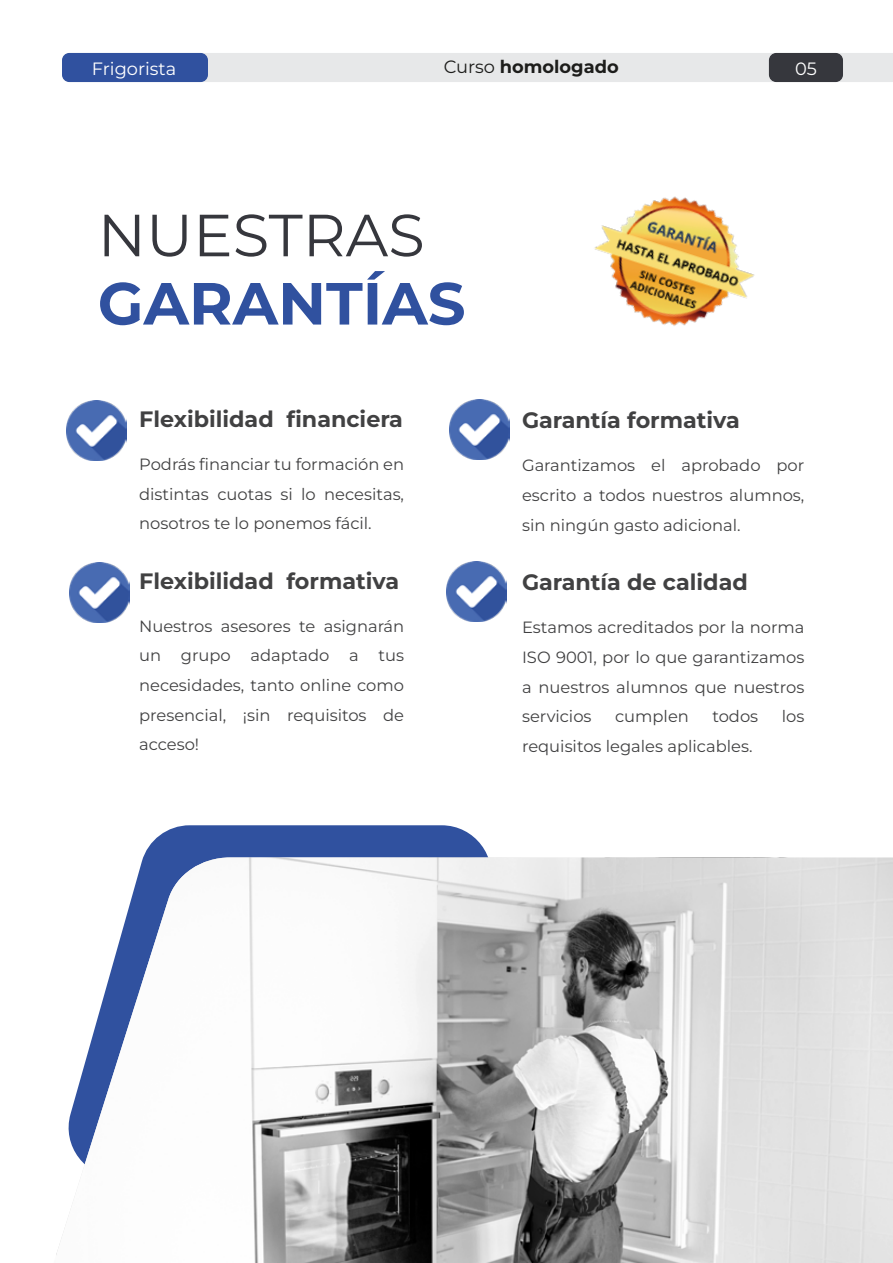
<style>
.page{position:relative;width:893px;height:1263px;background:#fff}
.page>*{position:absolute;margin:0;border:0;box-sizing:border-box;transform-origin:0 0}
.t1{font:700 59.4px "Montserrat";color:#30519f}
.t2{font:59.4px "Montserrat";color:#36373d}
.t3{font:700 22.2px "Montserrat";color:#414142}
.t4{font:700 17.85px "Montserrat";color:#1d1d1b}
.t5{font:17.85px "Montserrat";color:#fff}
.t6{font:16.35px/29.7px "Montserrat";color:#414142;text-align:justify}
.s1{font-weight:400}
</style>
<div class="page">
<svg style="left:143px;top:825px;width:345px;height:32px;background:#415fa6"></svg>
<img style="left:56px;top:857px;width:837px;height:406px">
<img style="left:472px;top:196px;width:283px;height:231px">
<div style="left:62px;top:53px;width:831px;height:29px;background:#e7e8e9"></div>
<div style="left:62px;top:53px;width:146px;height:29px;background:#30519f;border-radius:7px"></div>
<div style="left:769px;top:53px;width:74px;height:29px;background:#36373d;border-radius:7px"></div>
<img style="left:69px;top:563px;width:60px;height:60px">
<img style="left:67px;top:400px;width:60px;height:60px">
<img style="left:449px;top:400px;width:60px;height:60px">
<img style="left:447px;top:561px;width:60px;height:60px">
<p class="t5" style="left:92px;top:56px;width:86px">Frigorista</p>
<p class="t4" style="left:444px;top:55px;width:177px"><span class="s1">Curso</span> homologado</p>
<p class="t5" style="left:795px;top:56px;width:23px">05</p>
<h1 class="t2" style="left:98px;top:196px;width:328px">NUESTRAS</h1>
<h1 class="t1" style="left:98px;top:264px;width:369px">GARANTÍAS</h1>
<h2 class="t3" style="left:139px;top:404px;width:265px">Flexibilidad financiera</h2>
<p class="t6" style="left:139px;top:449px;width:266px">Podrás financiar tu formación en distintas cuotas si lo necesitas, nosotros te lo ponemos fácil.</p>
<h2 class="t3" style="left:139px;top:566px;width:261px">Flexibilidad formativa</h2>
<p class="t6" style="left:139px;top:611px;width:266px">Nuestros asesores te asignarán un grupo adaptado a tus necesidades, tanto online como presencial, ¡sin requisitos de acceso!</p>
<h2 class="t3" style="left:522px;top:406px;width:219px">Garantía formativa</h2>
<p class="t6" style="left:522px;top:450px;width:284px">Garantizamos el aprobado por escrito a todos nuestros alumnos, sin ningún gasto adicional.</p>
<h2 class="t3" style="left:522px;top:567px;width:227px">Garantía de calidad</h2>
<p class="t6" style="left:522px;top:612px;width:284px">Estamos acreditados por la norma ISO 9001, por lo que garantizamos a nuestros alumnos que nuestros servicios</p>
<p class="t6" style="left:615px;top:701px;width:75px">cumplen</p>
<p class="t6" style="left:712px;top:701px;width:47px">todos</p>
<p class="t6" style="left:782px;top:701px;width:24px">los</p>
<p class="t6" style="left:522px;top:731px;width:232px">requisitos legales aplicables.</p>
</div>
